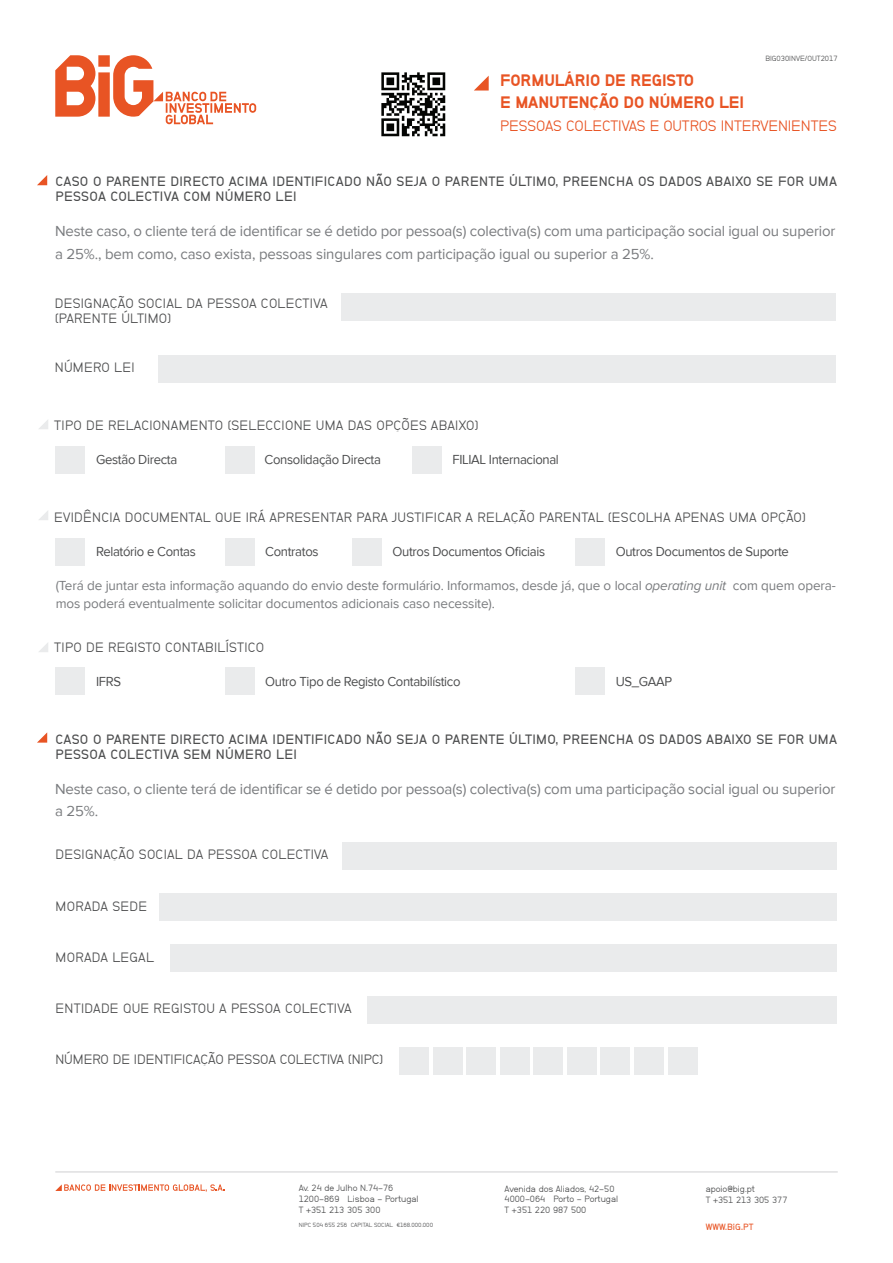
<style>
.page{position:relative;width:893px;height:1263px;background:#fff}
.page>*{position:absolute;margin:0;border:0;box-sizing:border-box;transform-origin:0 0}
.t1{font:900 16.5px/22.5px "NB Grotesk";letter-spacing:-.005em;color:#e85424}
.t2{font:15px/22.5px "Proxima Nova";letter-spacing:-.01em;color:#797b7e}
.t3{font:15px "NB Grotesk";letter-spacing:-.005em;color:#e85424}
.t4{font:13.5px/15px "Neubau Grotesk Nor";letter-spacing:.02em;color:#4b4c4d}
.t5{font:13.5px/15px "NB Grotesk Sem Bol";letter-spacing:.02em;color:#4b4c4d}
.t6{font:13.5px/18px "Proxima Nova";letter-spacing:-.01em;color:#797b7e}
.t7{font:13.5px "Proxima Nova";letter-spacing:-.025em;color:#4b4c4d}
.t8{font:13.5px "Neubau Grotesk Nor";color:#4b4c4d}
.t9{font:9px/10.8px "Neubau Grotesk Nor";color:#4b4c4d}
.t10{font:9px "NB Grotesk Sem Bol";letter-spacing:.015em;color:#e85424}
.t11{font:7.5px "Neubau Grotesk Nor";color:#4b4c4d}
.t12{font:6px "Neubau Grotesk Nor";color:#4b4c4d}
.s1{font-style:italic}
</style>
<div class="page">
<svg style="left:55px;top:1184px;width:169px;height:8px"></svg>
<hr style="left:55px;top:1172px;width:783px;height:1px;background:#cfd0d2">
<svg style="left:55px;top:55px;width:201px;height:69px"></svg>
<div style="left:56px;top:446px;width:29px;height:27px;background:#eaebec"></div>
<div style="left:56px;top:538px;width:29px;height:27px;background:#eaebec"></div>
<div style="left:56px;top:668px;width:29px;height:27px;background:#eaebec"></div>
<div style="left:225px;top:446px;width:29px;height:27px;background:#eaebec"></div>
<div style="left:225px;top:538px;width:30px;height:27px;background:#eaebec"></div>
<div style="left:225px;top:668px;width:30px;height:27px;background:#eaebec"></div>
<div style="left:412px;top:446px;width:29px;height:27px;background:#eaebec"></div>
<div style="left:352px;top:538px;width:29px;height:27px;background:#eaebec"></div>
<div style="left:575px;top:538px;width:29px;height:27px;background:#eaebec"></div>
<div style="left:575px;top:668px;width:29px;height:27px;background:#eaebec"></div>
<svg style="left:39px;top:420px;width:9px;height:9px"></svg>
<svg style="left:39px;top:511px;width:9px;height:9px"></svg>
<svg style="left:39px;top:643px;width:9px;height:9px"></svg>
<svg style="left:37px;top:175px;width:10px;height:10px"></svg>
<svg style="left:37px;top:732px;width:10px;height:11px"></svg>
<svg style="left:474px;top:76px;width:15px;height:15px"></svg>
<img style="left:381px;top:72px;width:65px;height:65px">
<div style="left:341px;top:293px;width:495px;height:28px;background:#eaebec"></div>
<div style="left:159px;top:355px;width:677px;height:28px;background:#eaebec"></div>
<div style="left:342px;top:842px;width:495px;height:28px;background:#eaebec"></div>
<div style="left:159px;top:893px;width:678px;height:28px;background:#eaebec"></div>
<div style="left:171px;top:945px;width:666px;height:27px;background:#eaebec"></div>
<div style="left:367px;top:996px;width:470px;height:27px;background:#eaebec"></div>
<div style="left:399px;top:1047px;width:29px;height:27px;background:#eaebec"></div>
<div style="left:433px;top:1047px;width:29px;height:27px;background:#eaebec"></div>
<div style="left:567px;top:1047px;width:29px;height:27px;background:#eaebec"></div>
<div style="left:500px;top:1047px;width:29px;height:27px;background:#eaebec"></div>
<div style="left:634px;top:1047px;width:29px;height:27px;background:#eaebec"></div>
<div style="left:668px;top:1047px;width:29px;height:27px;background:#eaebec"></div>
<div style="left:466px;top:1047px;width:30px;height:27px;background:#eaebec"></div>
<div style="left:600px;top:1047px;width:30px;height:27px;background:#eaebec"></div>
<div style="left:533px;top:1047px;width:30px;height:27px;background:#eaebec"></div>
<p class="t11" style="left:765px;top:54px;width:74px">BIG030INVE/OUT2017</p>
<p class="t1" style="left:500px;top:68px;width:245px">FORMULÁRIO DE REGISTO<br>E MANUTENÇÃO DO NÚMERO LEI</p>
<p class="t3" style="left:500px;top:117px;width:338px">PESSOAS COLECTIVAS E OUTROS INTERVENIENTES</p>
<p class="t5" style="left:55px;top:174px;width:783px">CASO O PARENTE DIRECTO ACIMA IDENTIFICADO NÃO SEJA O PARENTE ÚLTIMO, PREENCHA OS DADOS ABAIXO SE FOR UMA<br>PESSOA COLECTIVA COM NÚMERO LEI</p>
<p class="t2" style="left:55px;top:220px;width:782px">Neste caso, o cliente terá de identificar se é detido por pessoa(s) colectiva(s) com uma participação social igual ou superior a 25%., bem como, caso exista, pessoas singulares com participação igual ou superior a 25%.</p>
<p class="t4" style="left:55px;top:295px;width:274px">DESIGNAÇÃO SOCIAL DA PESSOA COLECTIVA (PARENTE ÚLTIMO)</p>
<p class="t4" style="left:55px;top:360px;width:81px">NÚMERO LEI</p>
<p class="t4" style="left:54px;top:418px;width:426px">TIPO DE RELACIONAMENTO (SELECCIONE UMA DAS OPÇÕES ABAIXO)</p>
<p class="t7" style="left:96px;top:452px;width:83px">Gestão Directa</p>
<p class="t7" style="left:265px;top:452px;width:118px">Consolidação Directa</p>
<p class="t7" style="left:452px;top:451px;width:108px">FILIAL Internacional</p>
<p class="t4" style="left:54px;top:510px;width:753px">EVIDÊNCIA DOCUMENTAL QUE IRÁ APRESENTAR PARA JUSTIFICAR A RELAÇÃO PARENTAL (ESCOLHA APENAS UMA OPÇÃO)</p>
<p class="t7" style="left:96px;top:544px;width:101px">Relatório e Contas</p>
<p class="t7" style="left:265px;top:544px;width:55px">Contratos</p>
<p class="t7" style="left:392px;top:543px;width:154px">Outros Documentos Oficiais</p>
<p class="t7" style="left:616px;top:543px;width:175px">Outros Documentos de Suporte</p>
<p class="t6" style="left:56px;top:576px;width:782px">(Terá de juntar esta informação aquando do envio deste formulário. Informamos, desde já, que o local <span class="s1">operating unit</span> com quem opera&shy;mos poderá eventualmente solicitar documentos adicionais caso necessite).</p>
<p class="t4" style="left:54px;top:640px;width:211px">TIPO DE REGISTO CONTABILÍSTICO</p>
<p class="t7" style="left:96px;top:674px;width:26px">IFRS</p>
<p class="t7" style="left:265px;top:674px;width:197px">Outro Tipo de Registo Contabilístico</p>
<p class="t7" style="left:616px;top:673px;width:58px">US_GAAP</p>
<p class="t5" style="left:55px;top:731px;width:783px">CASO O PARENTE DIRECTO ACIMA IDENTIFICADO NÃO SEJA O PARENTE ÚLTIMO, PREENCHA OS DADOS ABAIXO SE FOR UMA<br>PESSOA COLECTIVA SEM NÚMERO LEI</p>
<p class="t2" style="left:55px;top:777px;width:782px">Neste caso, o cliente terá de identificar se é detido por pessoa(s) colectiva(s) com uma participação social igual ou superior a 25%.</p>
<p class="t4" style="left:56px;top:846px;width:274px">DESIGNAÇÃO SOCIAL DA PESSOA COLECTIVA</p>
<p class="t4" style="left:56px;top:898px;width:93px">MORADA SEDE</p>
<p class="t4" style="left:56px;top:950px;width:100px">MORADA LEGAL</p>
<p class="t4" style="left:56px;top:1001px;width:298px">ENTIDADE QUE REGISTOU A PESSOA COLECTIVA</p>
<p class="t8" style="left:55px;top:1051px;width:330px">NÚMERO DE IDENTIFICAÇÃO PESSOA COLECTIVA (NIPC)</p>
<p class="t9" style="left:299px;top:1183px;width:121px">Av. 24 de Julho N.74-76<br>1200-869 Lisboa - Portugal<br>T +351 213 305 300</p>
<p class="t12" style="left:299px;top:1222px;width:136px">NIPC 504 655 256 CAPITAL SOCIAL €168.000.000</p>
<p class="t9" style="left:505px;top:1183px;width:115px">Avenida dos Aliados, 42-50<br>4000-064 Porto - Portugal<br>T +351 220 987 500</p>
<p class="t9" style="left:706px;top:1183px;width:83px">apoio@big.pt<br>T +351 213 305 377</p>
<p class="t10" style="left:706px;top:1222px;width:49px">WWW.BiG.PT</p>
</div>
